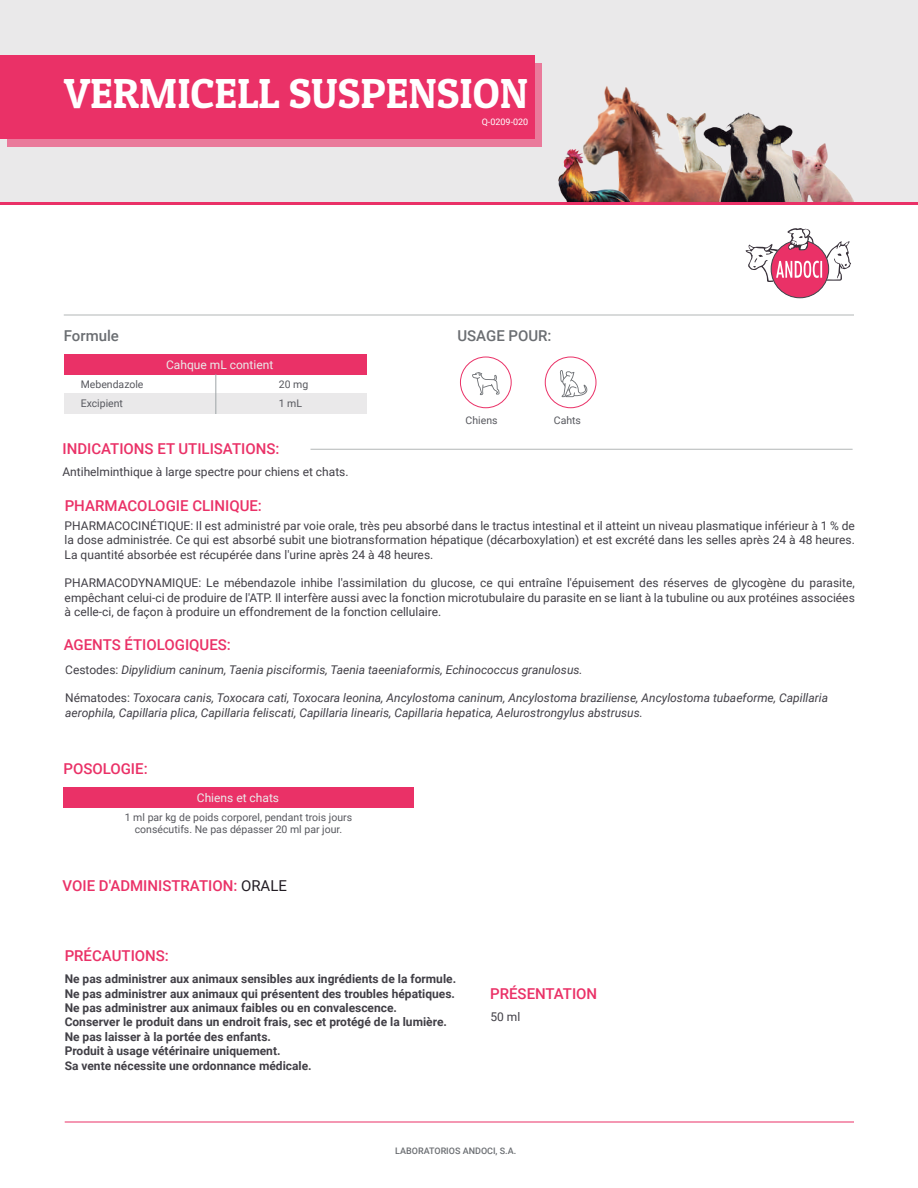
<style>
.page{position:relative;width:918px;height:1188px;background:#fff}
.page>*{position:absolute;margin:0;border:0;box-sizing:border-box;transform-origin:0 0}
.t1{font:42px "Patua One";color:#fff}
.t2{font:500 15px "Roboto";color:#ea3167}
.t3{font:500 15px "Roboto";color:#6b6e72}
.t4{font:12px/14.4px "Roboto";color:#413f46;text-align:justify}
.t5{font:700 12px/14.4px "Roboto";color:#413f46}
.t6{font:italic 12px/14.4px "Roboto";color:#413f46}
.t7{font:12px "Roboto";color:#ebebeb}
.t8{font:10.5px/12.6px "Roboto";color:#57585e;text-align:center}
.t9{font:500 9px "Roboto";color:#6b6e72}
.t10{font:9px "Roboto";color:#fff}
.s1{font-style:normal}
.s2{font-weight:400;color:#231d24}
</style>
<div class="page">
<div style="left:0;top:0;width:918px;height:202px;background:#eae9ea"></div>
<img style="left:585px;top:86px;width:107px;height:116px">
<img style="left:692px;top:112px;width:101px;height:90px">
<img style="left:558px;top:143px;width:74px;height:59px">
<img style="left:787px;top:141px;width:67px;height:61px">
<div style="left:8px;top:63px;width:534px;height:84px;background:#ea7a9b"></div>
<div style="left:0;top:55px;width:535px;height:84px;background:#ea3167"></div>
<hr style="left:0;top:202px;width:918px;height:3px;background:#ea3167">
<div style="left:771px;top:240px;width:58px;height:58px;background:#ea3167;border-radius:50%"></div>
<svg style="left:745px;top:228px;width:106px;height:54px"></svg>
<div style="left:65px;top:354px;width:302px;height:20px;background:#ea3167"></div>
<div style="left:65px;top:394px;width:302px;height:20px;background:#eae9ea"></div>
<hr style="left:215px;top:374px;width:1px;height:40px;background:#9ea4a7">
<div style="left:63px;top:788px;width:351px;height:20px;background:#ea3167"></div>
<hr style="left:64px;top:315px;width:790px;height:1px;background:#b2b6b7">
<hr style="left:310px;top:449px;width:543px;height:1px;background:#b2b6b7">
<hr style="left:65px;top:1122px;width:789px;height:1px;background:#ea3167">
<div style="left:460px;top:357px;width:52px;height:51px;border:1px solid #ea3167;border-radius:50%"></div>
<div style="left:545px;top:357px;width:51px;height:51px;border:1px solid #ea3167;border-radius:50%"></div>
<svg style="left:472px;top:372px;width:28px;height:23px"></svg>
<svg style="left:560px;top:370px;width:27px;height:27px"></svg>
<h1 class="t1" style="left:64px;top:67px;width:466px">VERMICELL SUSPENSION</h1>
<p class="t10" style="left:482px;top:115px;width:48px">Q-0209-020</p>
<p class="t3" style="left:64px;top:325px;width:57px">Formule</p>
<p class="t7" style="left:166px;top:356px;width:109px">Cahque mL contient</p>
<p class="t8" style="left:81px;top:377px;width:64px">Mebendazole</p>
<p class="t8" style="left:279px;top:377px;width:31px">20 mg</p>
<p class="t8" style="left:81px;top:397px;width:44px">Excipient</p>
<p class="t8" style="left:279px;top:397px;width:25px">1 mL</p>
<p class="t2" style="left:63px;top:438px;width:218px">INDICATIONS ET UTILISATIONS:</p>
<p class="t4" style="left:62px;top:464px;width:288px">Antihelminthique à large spectre pour chiens et chats.</p>
<p class="t2" style="left:65px;top:495px;width:199px">PHARMACOLOGIE CLINIQUE:</p>
<p class="t3" style="left:457px;top:325px;width:96px">USAGE POUR:</p>
<p class="t8" style="left:466px;top:414px;width:33px">Chiens</p>
<p class="t8" style="left:554px;top:414px;width:29px">Cahts</p>
<p class="t4" style="left:65px;top:518px;width:792px">PHARMACOCINÉTIQUE: Il est administré par voie orale, très peu absorbé dans le tractus intestinal et il atteint un niveau plasmatique inférieur à 1 % de la dose administrée. Ce qui est absorbé subit une biotransformation hépatique (décarboxylation) et est excrété dans les selles après 24 à 48 heures.<br>La quantité absorbée est récupérée dans l'urine après 24 à 48 heures.</p>
<p class="t4" style="left:65px;top:575px;width:792px">PHARMACODYNAMIQUE: Le mébendazole inhibe l'assimilation du glucose, ce qui entraîne l'épuisement des réserves de glycogène du parasite, empêchant celui-ci de produire de l'ATP. Il interfère aussi avec la fonction microtubulaire du parasite en se liant à la tubuline ou aux protéines associées à celle-ci, de façon à produire un effondrement de la fonction cellulaire.</p>
<p class="t2" style="left:64px;top:634px;width:169px">AGENTS ÉTIOLOGIQUES:</p>
<p class="t6" style="left:65px;top:662px;width:519px"><span class="s1">Cestodes:</span> Dipylidium caninum, Taenia pisciformis, Taenia taeeniaformis, Echinococcus granulosus.</p>
<p class="t6" style="left:65px;top:690px;width:764px"><span class="s1">Nématodes:</span> Toxocara canis, Toxocara cati, Toxocara leonina, Ancylostoma caninum, Ancylostoma braziliense, Ancylostoma tubaeforme, Capillaria aerophila, Capillaria plica, Capillaria feliscati, Capillaria linearis, Capillaria hepatica, Aelurostrongylus abstrusus.</p>
<p class="t2" style="left:63px;top:758px;width:86px">POSOLOGIE:</p>
<p class="t7" style="left:197px;top:789px;width:84px">Chiens et chats</p>
<p class="t8" style="left:125px;top:810px;width:229px">1 ml par kg de poids corporel, pendant trois jours consécutifs. Ne pas dépasser 20 ml par jour.</p>
<p class="t2" style="left:62px;top:875px;width:226px">VOIE D'ADMINISTRATION: <span class="s2">ORALE</span></p>
<p class="t2" style="left:65px;top:945px;width:106px">PRÉCAUTIONS:</p>
<p class="t5" style="left:65px;top:971px;width:393px">Ne pas administrer aux animaux sensibles aux ingrédients de la formule.<br>Ne pas administrer aux animaux qui présentent des troubles hépatiques.<br>Ne pas administrer aux animaux faibles ou en convalescence.<br>Conserver le produit dans un endroit frais, sec et protégé de la lumière.<br>Ne pas laisser à la portée des enfants.<br>Produit à usage vétérinaire uniquement.<br>Sa vente nécessite une ordonnance médicale.</p>
<p class="t2" style="left:490px;top:983px;width:109px">PRÉSENTATION</p>
<p class="t4" style="left:490px;top:1009px;width:31px">50 ml</p>
<p class="t9" style="left:395px;top:1144px;width:123px">LABORATORIOS ANDOCI, S.A.</p>
</div>
